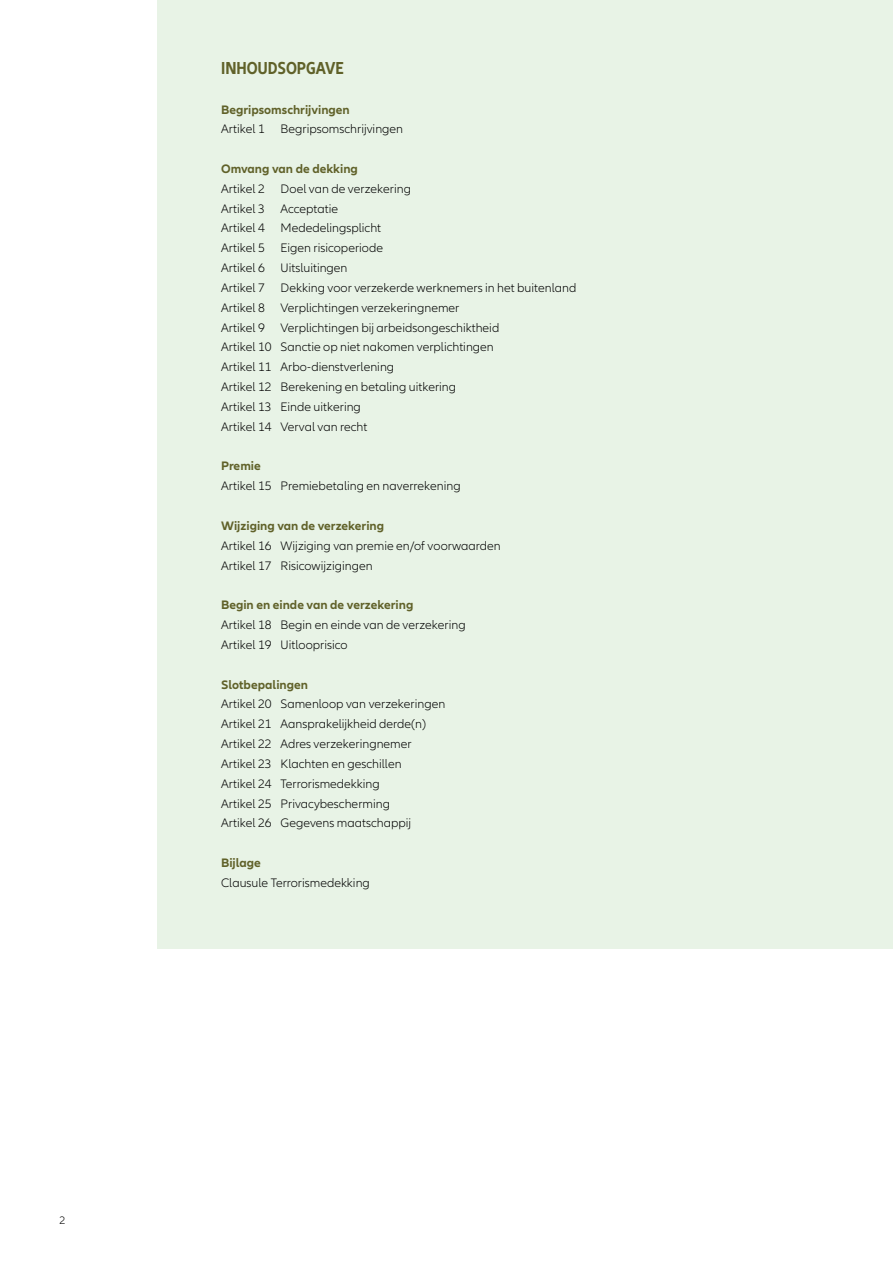
<style>
.page{position:relative;width:893px;height:1263px;background:#fff}
.page>*{position:absolute;margin:0;border:0;box-sizing:border-box;transform-origin:0 0}
.t1{font:700 condensed 18px "Allianz Neo";color:#606129}
.t2{font:300 12.75px/19.8px "Allianz Neo";color:#000}
.t3{font:700 12.75px "Allianz Neo";color:#606129}
.t4{font:300 11.25px "Allianz Neo";color:#000}
</style>
<div class="page">
<div style="left:157px;top:0;width:736px;height:948px;background:#e8f3e6"></div>
<p class="t4" style="left:60px;top:1214px;width:8px">2</p>
<h1 class="t1" style="left:221px;top:57px;width:124px">INHOUDSOPGAVE</h1>
<p class="t3" style="left:221px;top:102px;width:130px">Begripsomschrijvingen</p>
<p class="t2" style="left:221px;top:120px;width:184px">Artikel 1 Begripsomschrijvingen</p>
<p class="t3" style="left:221px;top:161px;width:138px">Omvang van de dekking</p>
<p class="t2" style="left:221px;top:179px;width:357px">Artikel 2 Doel van de verzekering<br>Artikel 3 Acceptatie<br>Artikel 4 Mededelingsplicht<br>Artikel 5 Eigen risicoperiode<br>Artikel 6 Uitsluitingen<br>Artikel 7 Dekking voor verzekerde werknemers in het buitenland Artikel 8 Verplichtingen verzekeringnemer<br>Artikel 9 Verplichtingen bij arbeidsongeschiktheid<br>Artikel 10 Sanctie op niet nakomen verplichtingen<br>Artikel 11 Arbo-dienstverlening<br>Artikel 12 Berekening en betaling uitkering<br>Artikel 13 Einde uitkering<br>Artikel 14 Verval van recht</p>
<p class="t3" style="left:221px;top:459px;width:41px">Premie</p>
<p class="t2" style="left:221px;top:476px;width:241px">Artikel 15 Premiebetaling en naverrekening</p>
<p class="t3" style="left:221px;top:518px;width:165px">Wijziging van de verzekering</p>
<p class="t2" style="left:221px;top:536px;width:281px">Artikel 16 Wijziging van premie en/of voorwaarden<br>Artikel 17 Risicowijzigingen</p>
<p class="t3" style="left:221px;top:598px;width:194px">Begin en einde van de verzekering</p>
<p class="t2" style="left:221px;top:615px;width:246px">Artikel 18 Begin en einde van de verzekering<br>Artikel 19 Uitlooprisico</p>
<p class="t3" style="left:221px;top:677px;width:88px">Slotbepalingen</p>
<p class="t2" style="left:221px;top:695px;width:226px">Artikel 20 Samenloop van verzekeringen Artikel 21 Aansprakelijkheid derde(n)<br>Artikel 22 Adres verzekeringnemer Artikel 23 Klachten en geschillen<br>Artikel 24 Terrorismedekking<br>Artikel 25 Privacybescherming<br>Artikel 26 Gegevens maatschappij</p>
<p class="t3" style="left:221px;top:855px;width:41px">Bijlage</p>
<p class="t2" style="left:221px;top:873px;width:150px">Clausule Terrorismedekking</p>
</div>
